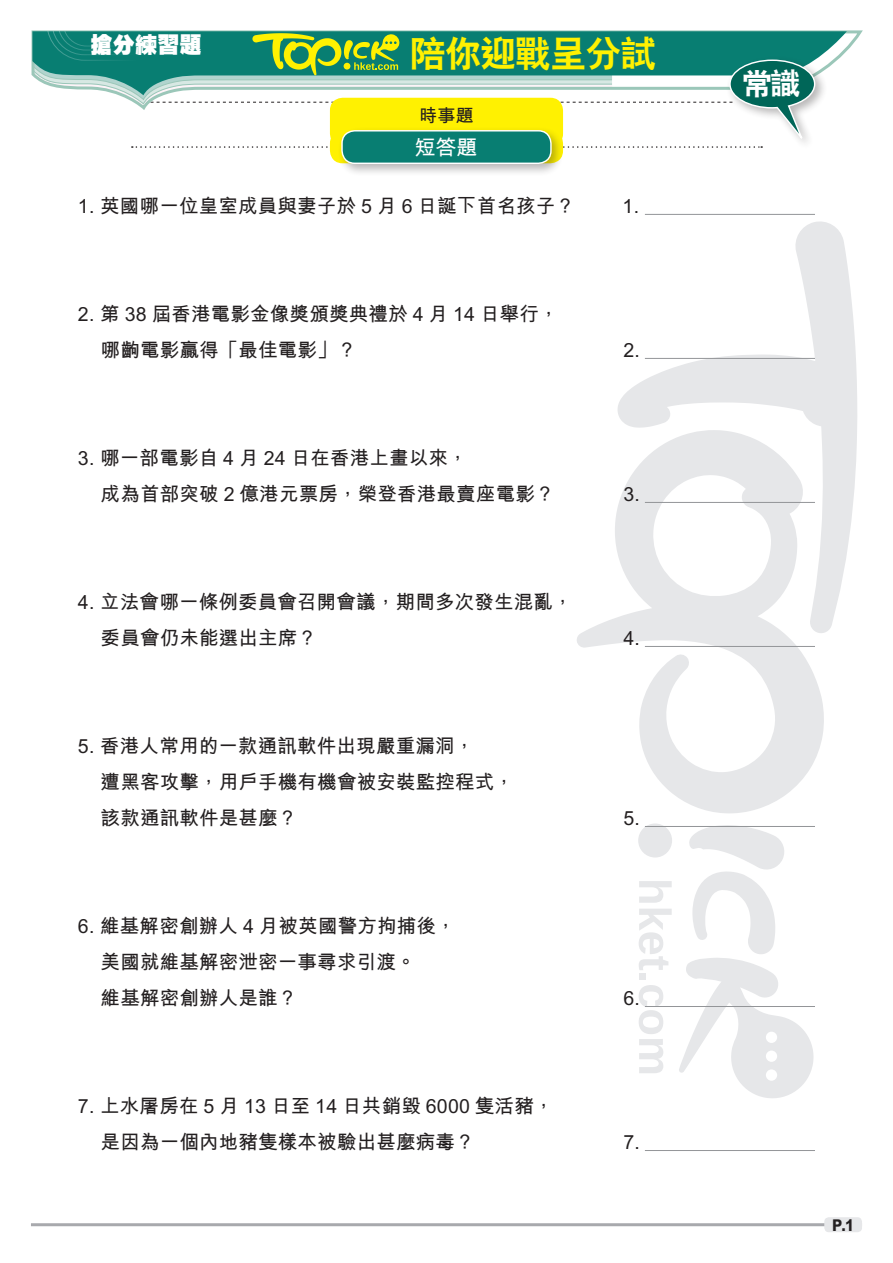
<style>
.page{position:relative;width:893px;height:1263px;background:#fff}
.page>*{position:absolute;margin:0;border:0;box-sizing:border-box;transform-origin:0 0}
.小題eq{font:36px "C Hei 2 Xbold HKSCS";letter-spacing:-.025em;color:#fff101}
.內文{font:30px "C Hei 2 Xbold HKSCS";color:#fff}
.小題{font:22.2px "C Hei Ultra Bold HKSCS";color:#fff}
.增值題et{font:21px "M Hei Bold HKSCS";color:#fff}
.Ex_Questions{font:19.5px "M Hei Bold HKSCS";letter-spacing:.01em;color:#231f20}
.Ex_Questions-2{font:18px "M Hei Bold HKSCS";color:#231f20}
.t1{font:16.2px "M Hei Xbold HKSCS";color:#231f20;scale:.9 1}
</style>
<div class="page">
<svg style="left:639px;top:881px;width:33px;height:22px"></svg>
<svg style="left:639px;top:909px;width:33px;height:61px"></svg>
<div style="left:639px;top:974px;width:7px;height:6px;background:#e6e7e9"></div>
<svg style="left:639px;top:985px;width:24px;height:88px"></svg>
<div style="left:638px;top:823px;width:34px;height:34px;background:#e6e7e9;border-radius:50%"></div>
<svg style="left:679px;top:825px;width:135px;height:273px"></svg>
<svg style="left:617px;top:221px;width:240px;height:411px"></svg>
<svg style="left:577px;top:430px;width:248px;height:383px"></svg>
<svg style="left:816px;top:31px;width:31px;height:37px"></svg>
<div style="left:726px;top:56px;width:101px;height:94px;background:#231f20;opacity:.32"></div>
<svg style="left:31px;top:30px;width:785px;height:118px"></svg>
<div style="left:330px;top:131px;width:233px;height:32px;background:#fff101;border-radius:13px"></div>
<div style="left:337px;top:126px;width:227px;height:50px;background:#231f20;opacity:.32"></div>
<div style="left:342px;top:131px;width:209px;height:32px;background:#087e72;border-radius:13px"></div>
<div style="left:341px;top:130px;width:211px;height:34px;border:1px solid #fff;border-radius:13px"></div>
<hr style="left:31px;top:1223px;width:831px;height:3px;background:#a8a9ad">
<div style="left:824px;top:1217px;width:38px;height:15px;background:#e6e7e9;border-radius:4px"></div>
<hr style="left:645px;top:214px;width:170px;height:1px;background:#939598">
<hr style="left:645px;top:358px;width:170px;height:1px;background:#939598">
<hr style="left:645px;top:502px;width:170px;height:1px;background:#939598">
<hr style="left:645px;top:646px;width:170px;height:1px;background:#939598">
<hr style="left:645px;top:826px;width:170px;height:1px;background:#939598">
<hr style="left:645px;top:1006px;width:170px;height:1px;background:#939598">
<hr style="left:645px;top:1150px;width:170px;height:1px;background:#939598">
<p class="小題" style="left:91px;top:30px;width:113px">搶分練習題</p>
<p class="小題eq" style="left:410px;top:30px;width:248px">陪你迎戰呈分試</p>
<p class="Ex_Questions-2" style="left:419px;top:102px;width:56px">時事題</p>
<p class="增值題et" style="left:414px;top:132px;width:64px">短答題</p>
<p class="Ex_Questions" style="left:78px;top:191px;width:498px">1. 英國哪一位皇室成員與妻子於 5 月 6 日誕下首名孩子？</p>
<p class="Ex_Questions" style="left:623px;top:191px;width:18px">1.</p>
<p class="Ex_Questions" style="left:78px;top:299px;width:482px">2. 第 38 屆香港電影金像獎頒獎典禮於 4 月 14 日舉行，</p>
<p class="Ex_Questions" style="left:101px;top:335px;width:257px">哪齣電影贏得「最佳電影」？</p>
<p class="Ex_Questions" style="left:623px;top:335px;width:18px">2.</p>
<p class="Ex_Questions" style="left:78px;top:443px;width:391px">3. 哪一部電影自 4 月 24 日在香港上畫以來，</p>
<p class="Ex_Questions" style="left:101px;top:479px;width:455px">成為首部突破 2 億港元票房，榮登香港最賣座電影？</p>
<p class="Ex_Questions" style="left:623px;top:479px;width:18px">3.</p>
<p class="Ex_Questions" style="left:78px;top:587px;width:496px">4. 立法會哪一條例委員會召開會議，期間多次發生混亂，</p>
<p class="Ex_Questions" style="left:101px;top:623px;width:218px">委員會仍未能選出主席？</p>
<p class="Ex_Questions" style="left:623px;top:623px;width:18px">4.</p>
<p class="Ex_Questions" style="left:78px;top:731px;width:398px">5. 香港人常用的一款通訊軟件出現嚴重漏洞，</p>
<p class="Ex_Questions" style="left:101px;top:767px;width:415px">遭黑客攻擊，用戶手機有機會被安裝監控程式，</p>
<p class="Ex_Questions" style="left:101px;top:803px;width:198px">該款通訊軟件是甚麼？</p>
<p class="Ex_Questions" style="left:623px;top:803px;width:18px">5.</p>
<p class="Ex_Questions" style="left:78px;top:911px;width:379px">6. 維基解密創辦人 4 月被英國警方拘捕後，</p>
<p class="Ex_Questions" style="left:101px;top:947px;width:316px">美國就維基解密泄密一事尋求引渡。</p>
<p class="Ex_Questions" style="left:101px;top:983px;width:198px">維基解密創辦人是誰？</p>
<p class="Ex_Questions" style="left:623px;top:983px;width:18px">6.</p>
<p class="Ex_Questions" style="left:78px;top:1091px;width:477px">7. 上水屠房在 5 月 13 日至 14 日共銷毀 6000 隻活豬，</p>
<p class="Ex_Questions" style="left:101px;top:1127px;width:376px">是因為一個內地豬隻樣本被驗出甚麼病毒？</p>
<p class="Ex_Questions" style="left:623px;top:1127px;width:18px">7.</p>
<p class="內文" style="left:742px;top:64px;width:60px">常識</p>
<p class="t1" style="left:832px;top:1214px;width:26px">P.1</p>
</div>
